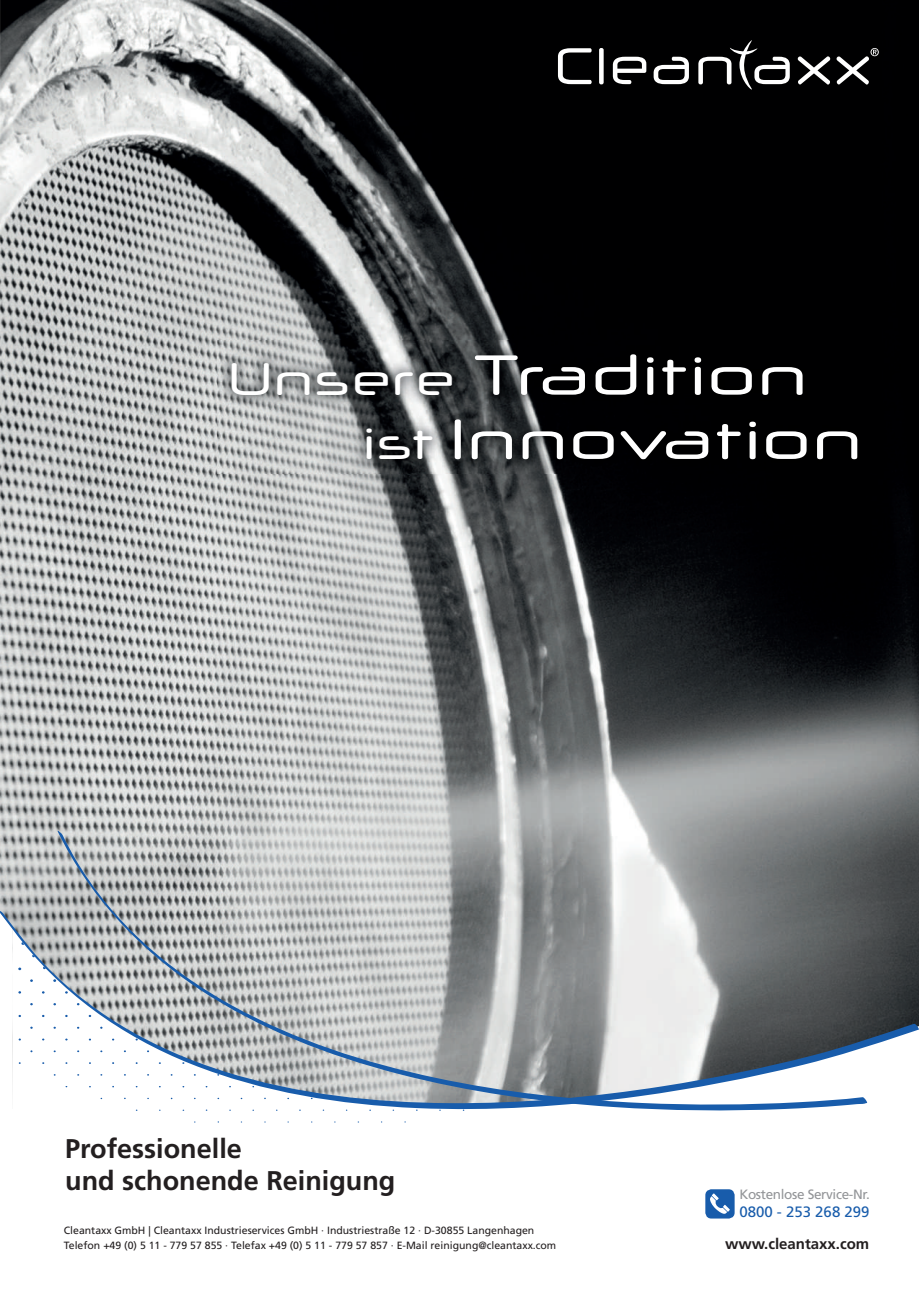
<style>
.page{position:relative;width:919px;height:1289px;background:#fff}
.page>*{position:absolute;margin:0;border:0;box-sizing:border-box;transform-origin:0 0}
.t1{font:56.7px/64.2px "Neuropol X Rg";color:#fff}
.t2{font:700 27px/31.5px "Frutiger LT Com";color:#231f20}
.t3{font:700 15px "Frutiger LT Com";color:#231f20}
.t4{font:15px "Frutiger LT Com";color:#185cab}
.t5{font:13.5px "Frutiger LT Com";letter-spacing:-.025em;color:#939598}
.t6{font:10.5px/15px "Frutiger LT Com";color:#231f20}
.s1{font-size:45.3px}
</style>
<div class="page">
<img style="left:0;top:0;width:918px;height:909px">
<svg style="left:0;top:909px;width:918px;height:194px"></svg>
<svg style="left:56px;top:828px;width:811px;height:283px;background:#abb0b3"></svg>
<svg style="left:31px;top:954px;width:4px;height:3px"></svg>
<svg style="left:42px;top:966px;width:4px;height:3px"></svg>
<div style="left:705px;top:1189px;width:29px;height:29px;background:#185cab;border-radius:6px"></div>
<svg style="left:710px;top:1193px;width:19px;height:20px"></svg>
<img style="left:218px;top:340px;width:653px;height:133px">
<svg style="left:558px;top:48px;width:33px;height:36px"></svg>
<svg style="left:599px;top:48px;width:4px;height:36px"></svg>
<svg style="left:612px;top:57px;width:34px;height:27px"></svg>
<svg style="left:653px;top:57px;width:36px;height:27px"></svg>
<svg style="left:797px;top:56px;width:33px;height:29px"></svg>
<svg style="left:698px;top:36px;width:91px;height:57px"></svg>
<svg style="left:836px;top:48px;width:42px;height:37px"></svg>
<h1 class="t1" style="left:362px;top:336px;width:501px;text-indent:-135px"><span class="s1">Unsere</span> Tradition <span class="s1">ist</span> Innovation</h1>
<h2 class="t2" style="left:65px;top:1132px;width:331px">Professionelle<br>und schonende Reinigung</h2>
<p class="t6" style="left:64px;top:1222px;width:494px">Cleantaxx GmbH | Cleantaxx Industrieservices GmbH · Industriestraße 12 · D-30855 Langenhagen<br>Telefon +49 (0) 5 11 - 779 57 855 · Telefax +49 (0) 5 11 - 779 57 857 · E-Mail reinigung@cleantaxx.com</p>
<p class="t5" style="left:739px;top:1186px;width:132px">Kostenlose Service-Nr.</p>
<h3 class="t4" style="left:739px;top:1202px;width:132px">0800 - 253 268 299</h3>
<h3 class="t3" style="left:725px;top:1234px;width:146px">www.cleantaxx.com</h3>
</div>
